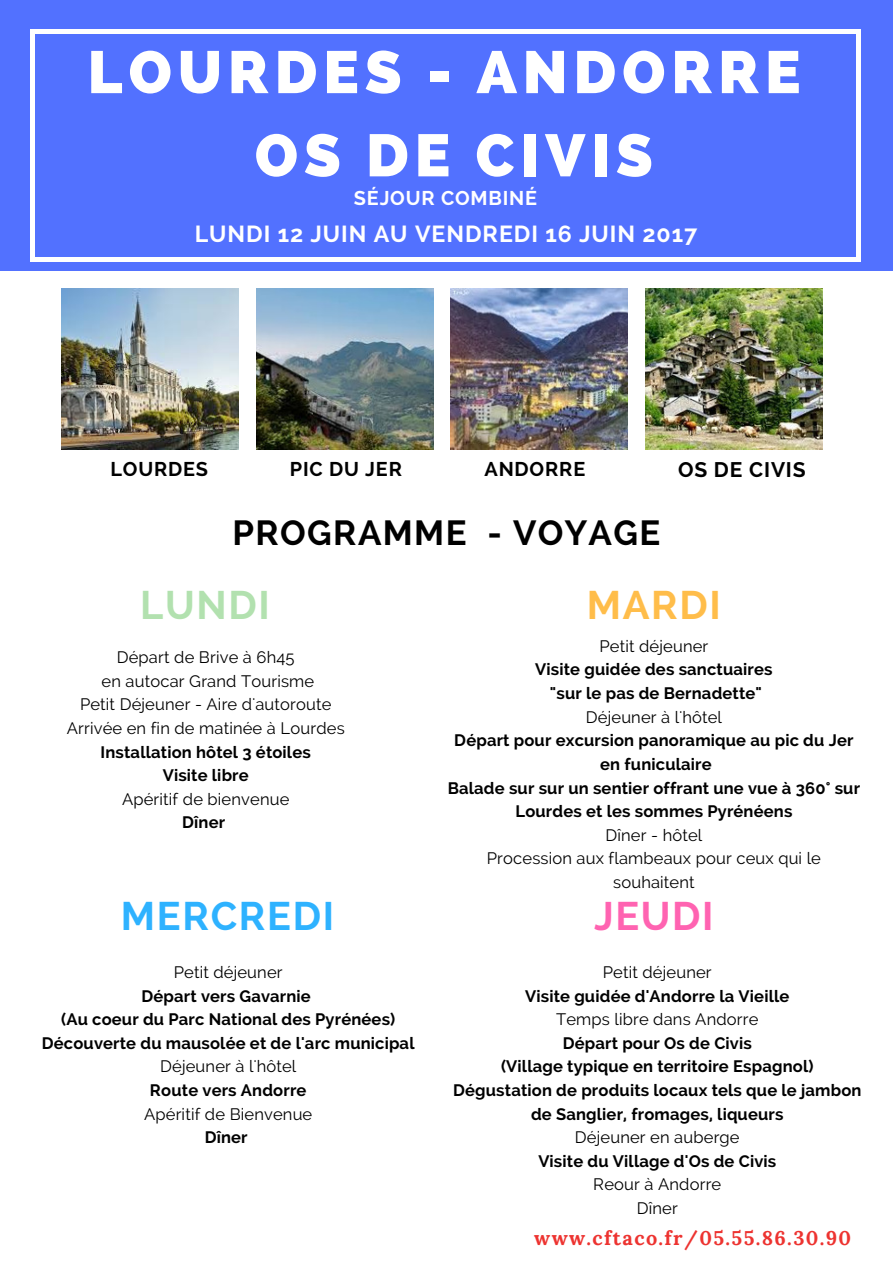
<style>
.page{position:relative;width:893px;height:1263px;background:#fff}
.page>*{position:absolute;margin:0;border:0;box-sizing:border-box;transform-origin:0 0}
.t1{font:800 59.55px/83.2px "Raleway";letter-spacing:.1em;color:#fff;text-align:center}
.t2{font:700 39.6px "Raleway";letter-spacing:.04em;color:#2eb2ff}
.t3{font:700 39.6px "Raleway";letter-spacing:.04em;color:#b2e1af}
.t4{font:700 39.6px "Raleway";letter-spacing:.04em;color:#ffbd4a}
.t5{font:700 39.6px "Raleway";letter-spacing:.04em;color:#ff63b1}
.t6{font:700 34.65px "Raleway";letter-spacing:.04em;color:#000}
.t7{font:700 23.1px "Raleway";letter-spacing:.04em;color:#fff}
.t8{font:700 21px "Raleway";letter-spacing:.04em;color:#000}
.t9{font:700 19.8px "Lora";letter-spacing:.07em;color:#ed3330}
.t10{font:700 19.8px "Raleway";letter-spacing:.04em;color:#000}
.t11{font:700 19.8px "Raleway";letter-spacing:.04em;color:#fff}
.t12{font:700 16.5px/23.5px "Raleway";letter-spacing:.01em;color:#000;text-align:center}
.t13{font:16.5px/23.5px "Raleway";letter-spacing:.01em;color:#000;text-align:center}
</style>
<div class="page">
<div style="left:0;top:0;width:892px;height:271px;background:#5271ff"></div>
<svg style="left:857px;top:258px;width:4px;height:4px"></svg>
<hr style="left:31px;top:33px;width:4px;height:225px;background:#fff">
<svg style="left:31px;top:258px;width:4px;height:4px"></svg>
<hr style="left:857px;top:33px;width:4px;height:225px;background:#fff">
<hr style="left:35px;top:258px;width:822px;height:4px;background:#fff">
<svg style="left:857px;top:29px;width:4px;height:4px"></svg>
<svg style="left:31px;top:29px;width:4px;height:4px"></svg>
<hr style="left:35px;top:29px;width:822px;height:4px;background:#fff">
<img style="left:62px;top:289px;width:176px;height:160px">
<img style="left:256px;top:289px;width:177px;height:160px">
<img style="left:451px;top:289px;width:176px;height:160px">
<img style="left:645px;top:289px;width:177px;height:160px">
<h1 class="t1" style="left:88px;top:30px;width:714px">LOURDES - ANDORRE<br>OS DE CIVIS</h1>
<p class="t11" style="left:354px;top:186px;width:185px">SÉJOUR COMBINÉ</p>
<h3 class="t7" style="left:195px;top:221px;width:504px">LUNDI 12 JUIN AU VENDREDI 16 JUIN 2017</h3>
<p class="t10" style="left:110px;top:457px;width:99px">LOURDES</p>
<p class="t10" style="left:290px;top:457px;width:114px">PIC DU JER</p>
<p class="t10" style="left:484px;top:457px;width:102px">ANDORRE</p>
<p class="t8" style="left:678px;top:457px;width:129px">OS DE CIVIS</p>
<h3 class="t6" style="left:232px;top:512px;width:429px">PROGRAMME - VOYAGE</h3>
<h2 class="t3" style="left:140px;top:582px;width:131px">LUNDI</h2>
<p class="t13" style="left:67px;top:645px;width:279px">Départ de Brive à 6h45<br>en autocar Grand Tourisme<br>Petit Déjeuner - Aire d'autoroute<br>Arrivée en fin de matinée à Lourdes</p>
<p class="t12" style="left:101px;top:740px;width:212px">Installation hôtel 3 étoiles<br>Visite libre</p>
<p class="t13" style="left:122px;top:787px;width:169px">Apéritif de bienvenue</p>
<p class="t12" style="left:182px;top:811px;width:44px">Dîner</p>
<h2 class="t4" style="left:586px;top:582px;width:135px">MARDI</h2>
<p class="t13" style="left:599px;top:634px;width:110px">Petit déjeuner</p>
<p class="t12" style="left:535px;top:658px;width:239px">Visite guidée des sanctuaires "sur le pas de Bernadette"</p>
<p class="t13" style="left:586px;top:705px;width:138px">Déjeuner à l'hôtel</p>
<p class="t12" style="left:448px;top:729px;width:414px">Départ pour excursion panoramique au pic du Jer en funiculaire<br>Balade sur sur un sentier offrant une vue à 360° sur Lourdes et les sommes Pyrénéens</p>
<p class="t13" style="left:487px;top:823px;width:335px">Dîner - hôtel<br>Procession aux flambeaux pour ceux qui le souhaitent</p>
<h2 class="t2" style="left:121px;top:893px;width:215px">MERCREDI</h2>
<h2 class="t5" style="left:594px;top:893px;width:121px">JEUDI</h2>
<p class="t13" style="left:603px;top:960px;width:110px">Petit déjeuner</p>
<p class="t12" style="left:525px;top:984px;width:266px">Visite guidée d'Andorre la Vieille</p>
<p class="t13" style="left:556px;top:1007px;width:204px">Temps libre dans Andorre</p>
<p class="t12" style="left:453px;top:1031px;width:410px">Départ pour Os de Civis<br>(Village typique en territoire Espagnol)<br>Dégustation de produits locaux tels que le jambon de Sanglier, fromages, liqueurs</p>
<p class="t13" style="left:575px;top:1125px;width:166px">Déjeuner en auberge</p>
<p class="t12" style="left:538px;top:1149px;width:239px">Visite du Village d'Os de Civis</p>
<p class="t13" style="left:593px;top:1173px;width:129px">Reour à Andorre<br>Dîner</p>
<p class="t13" style="left:174px;top:960px;width:110px">Petit déjeuner</p>
<p class="t12" style="left:42px;top:984px;width:374px">Départ vers Gavarnie<br>(Au coeur du Parc National des Pyrénées)<br>Découverte du mausolée et de l'arc municipal</p>
<p class="t13" style="left:160px;top:1055px;width:138px">Déjeuner à l'hôtel</p>
<p class="t12" style="left:150px;top:1078px;width:158px">Route vers Andorre</p>
<p class="t13" style="left:144px;top:1102px;width:170px">Apéritif de Bienvenue</p>
<p class="t12" style="left:205px;top:1125px;width:44px">Dîner</p>
<p class="t9" style="left:534px;top:1225px;width:318px">www.cftaco.fr/05.55.86.30.90</p>
</div>
